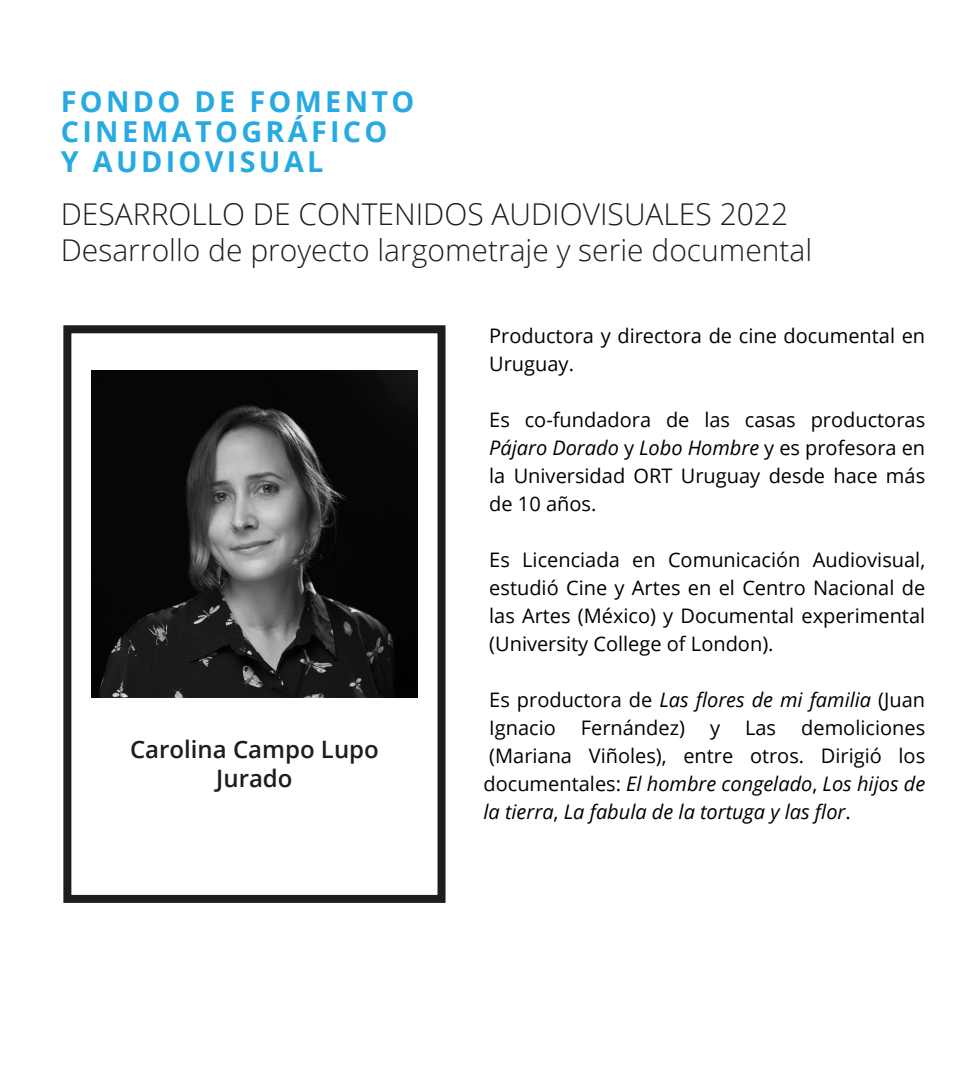
<style>
.page{position:relative;width:968px;height:1079px;background:#fff}
.page>*{position:absolute;margin:0;border:0;box-sizing:border-box;transform-origin:0 0}
.t1{font:300 30px/36px "Open Sans";color:#1d1d1b}
.t2{font:700 28.8px/30px "Open Sans";letter-spacing:.115em;color:#27aae2}
.t3{font:600 24px/28.8px "Open Sans";color:#1d1d1b;text-align:center}
.t4{font:20px/28px "Open Sans";color:#000;text-align:justify}
.s1{font-style:italic}
</style>
<div class="page">
<div style="left:63px;top:325px;width:382px;height:577px;border:8px solid #1d1e1b"></div>
<img style="left:91px;top:370px;width:326px;height:327px">
<h2 class="t2" style="left:61px;top:86px;width:355px">FONDO DE FOMENTO<br>CINEMATOGRÁFICO<br>Y AUDIOVISUAL</h2>
<h1 class="t1" style="left:61px;top:196px;width:753px">DESARROLLO DE CONTENIDOS AUDIOVISUALES 2022<br>Desarrollo de proyecto largometraje y serie documental</h1>
<p class="t3" style="left:130px;top:734px;width:250px">Carolina Campo Lupo<br>Jurado</p>
<p class="t4" style="left:489px;top:321px;width:437px">Productora y directora de cine documental en<br>Uruguay.</p>
<p class="t4" style="left:489px;top:405px;width:437px">Es co-fundadora de las casas productoras <span class="s1">Pájaro Dorado</span> y <span class="s1">Lobo Hombre</span> y es profesora en la Universidad ORT Uruguay desde hace más de 10 años.</p>
<p class="t4" style="left:489px;top:545px;width:437px">Es Licenciada en Comunicación Audiovisual, estudió Cine y Artes en el Centro Nacional de las Artes (México) y Documental experimental (University College of London).</p>
<p class="t4" style="left:489px;top:685px;width:437px">Es productora de <span class="s1">Las flores de mi familia</span> (Juan<br>Ignacio</p>
<p class="t4" style="left:581px;top:713px;width:106px">Fernández)</p>
<p class="t4" style="left:710px;top:713px;width:12px">y</p>
<p class="t4" style="left:745px;top:713px;width:33px">Las</p>
<p class="t4" style="left:483px;top:713px;width:443px;text-indent:318px">demoliciones (Mariana Viñoles), entre otros. Dirigió los documentales: <span class="s1">El hombre congelado</span>, <span class="s1">Los hijos de la tierra</span>, <span class="s1">La fabula de la tortuga y las flor</span>.</p>
</div>
